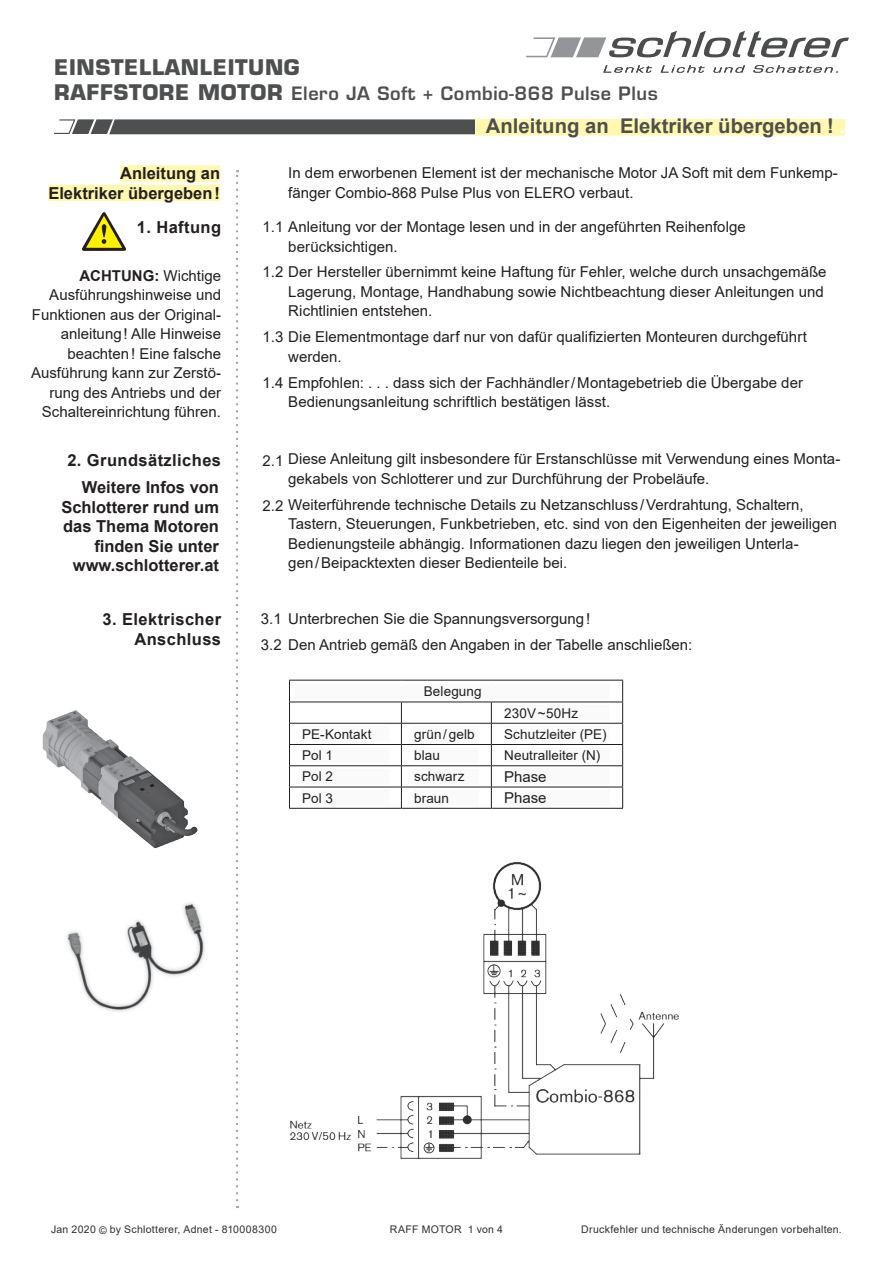
<style>
.page{position:relative;width:893px;height:1263px;background:#fff}
.page>*{position:absolute;margin:0;border:0;box-sizing:border-box;transform-origin:0 0}
.t1{font:700 21px "Eurostile LT Std";letter-spacing:.03em;color:#4e4f50}
.t2{font:700 20.25px "Arial";color:#4e4f50}
.t3{font:600 18px "Eurostile LT Std";letter-spacing:.03em;color:#4e4f50}
.t4{font:700 16.5px/19.5px "Arial";color:#231f20;text-align:right}
.t5{font:700 16.5px/19.5px "Arial";letter-spacing:.025em;color:#231f20;text-align:right}
.t6{font:15px/19.5px "Arial";color:#231f20}
.t7{font:13.5px "Arial";letter-spacing:.005em;color:#231f20}
.t8{font:10.5px "Arial";letter-spacing:.025em;color:#312f30}
.s1{font-weight:700;font-size:21px}
.s2{color:#fff}
.s3{font-weight:700}
</style>
<div class="page">
<svg style="left:236px;top:170px;width:2px;height:1030px"></svg>
<svg style="left:603px;top:65px;width:49px;height:8px"></svg>
<svg style="left:661px;top:65px;width:44px;height:8px"></svg>
<svg style="left:713px;top:65px;width:32px;height:8px"></svg>
<svg style="left:753px;top:65px;width:85px;height:8px"></svg>
<svg style="left:526px;top:31px;width:323px;height:26px"></svg>
<svg style="left:54px;top:119px;width:421px;height:15px;background:#5b5c5d"></svg>
<img style="left:42px;top:674px;width:195px;height:183px">
<svg style="left:82px;top:212px;width:44px;height:39px"></svg>
<div style="left:120px;top:165px;width:100px;height:17px;background:#fff8ae"></div>
<div style="left:48px;top:185px;width:172px;height:16px;background:#fff8ae"></div>
<div style="left:475px;top:119px;width:370px;height:17px;background:#fff8ae"></div>
<hr style="left:289px;top:723px;width:112px;height:1px;background:#231f20">
<hr style="left:401px;top:723px;width:90px;height:1px;background:#231f20">
<hr style="left:491px;top:723px;width:132px;height:1px;background:#231f20">
<hr style="left:289px;top:744px;width:112px;height:1px;background:#231f20">
<hr style="left:401px;top:744px;width:90px;height:1px;background:#231f20">
<hr style="left:491px;top:744px;width:132px;height:1px;background:#231f20">
<hr style="left:289px;top:765px;width:112px;height:1px;background:#231f20">
<hr style="left:401px;top:765px;width:90px;height:1px;background:#231f20">
<hr style="left:491px;top:765px;width:132px;height:1px;background:#231f20">
<hr style="left:289px;top:787px;width:112px;height:1px;background:#231f20">
<hr style="left:401px;top:787px;width:90px;height:1px;background:#231f20">
<svg style="left:401px;top:703px;width:1px;height:105px"></svg>
<hr style="left:491px;top:787px;width:132px;height:1px;background:#231f20">
<svg style="left:491px;top:703px;width:1px;height:105px"></svg>
<hr style="left:289px;top:808px;width:112px;height:1px;background:#231f20">
<hr style="left:401px;top:808px;width:90px;height:1px;background:#231f20">
<hr style="left:491px;top:808px;width:132px;height:1px;background:#231f20">
<hr style="left:289px;top:680px;width:112px;height:1px;background:#231f20">
<svg style="left:289px;top:680px;width:1px;height:128px"></svg>
<hr style="left:401px;top:680px;width:90px;height:1px;background:#231f20">
<hr style="left:491px;top:680px;width:132px;height:1px;background:#231f20">
<svg style="left:622px;top:680px;width:1px;height:128px"></svg>
<hr style="left:289px;top:702px;width:112px;height:1px;background:#231f20">
<hr style="left:401px;top:702px;width:90px;height:1px;background:#231f20">
<hr style="left:491px;top:702px;width:132px;height:1px;background:#231f20">
<div style="left:295px;top:684px;width:315px;height:14px;background:#fafafa"></div>
<div style="left:504px;top:705px;width:106px;height:15px;background:#fafafa"></div>
<div style="left:302px;top:727px;width:87px;height:14px;background:#fafafa"></div>
<div style="left:414px;top:727px;width:65px;height:14px;background:#fafafa"></div>
<div style="left:504px;top:727px;width:106px;height:14px;background:#fafafa"></div>
<div style="left:302px;top:748px;width:87px;height:14px;background:#fafafa"></div>
<div style="left:414px;top:748px;width:65px;height:14px;background:#fafafa"></div>
<div style="left:504px;top:748px;width:106px;height:14px;background:#fafafa"></div>
<div style="left:302px;top:769px;width:87px;height:14px;background:#fafafa"></div>
<div style="left:414px;top:769px;width:65px;height:14px;background:#fafafa"></div>
<div style="left:504px;top:769px;width:106px;height:15px;background:#fafafa"></div>
<div style="left:302px;top:791px;width:87px;height:14px;background:#fafafa"></div>
<div style="left:414px;top:791px;width:65px;height:14px;background:#fafafa"></div>
<div style="left:504px;top:790px;width:106px;height:15px;background:#fafafa"></div>
<img style="left:290px;top:862px;width:389px;height:298px">
<img style="left:66px;top:903px;width:139px;height:109px">
<h1 class="t1" style="left:54px;top:54px;width:247px">EINSTELLANLEITUNG</h1>
<p class="t3" style="left:54px;top:82px;width:605px"><span class="s1">RAFFSTORE MOTOR</span> Elero JA Soft + Combio-868 Pulse Plus</p>
<h2 class="t2" style="left:486px;top:112px;width:361px">Anleitung an Elektriker übergeben ! <span class="s2">.</span></h2>
<p class="t4" style="left:48px;top:164px;width:173px">Anleitung an<br>Elektriker übergeben!</p>
<p class="t6" style="left:288px;top:163px;width:551px">In dem erworbenen Element ist der mechanische Motor JA Soft mit dem Funkemp&shy;fänger Combio-868 Pulse Plus von ELERO verbaut.</p>
<p class="t5" style="left:137px;top:218px;width:86px">1. Haftung</p>
<p class="t6" style="left:31px;top:266px;width:192px;text-align:right"><span class="s3">ACHTUNG:</span> Wichtige<br>Ausführungshinweise und<br>Funktionen aus der Original&shy;anleitung! Alle Hinweise beachten! Eine falsche<br>Ausführung kann zur Zerstö&shy;rung des Antriebs und der<br>Schaltereinrichtung führen.</p>
<p class="t5" style="left:67px;top:450px;width:155px">2. Grundsätzliches</p>
<p class="t4" style="left:61px;top:478px;width:159px">Weitere Infos von<br>Schlotterer rund um das Thema Motoren finden Sie unter www.schlotterer.at</p>
<p class="t5" style="left:103px;top:610px;width:120px">3. Elektrischer<br>Anschluss</p>
<p class="t6" style="left:288px;top:217px;width:459px;text-indent:-26px">1.1 Anleitung vor der Montage lesen und in der angeführten Reihenfolge berücksichtigen.</p>
<p class="t6" style="left:288px;top:262px;width:540px;text-indent:-26px">1.2 Der Hersteller übernimmt keine Haftung für Fehler, welche durch unsachgemäße<br>Lagerung, Montage, Handhabung sowie Nichtbeachtung dieser Anleitungen und<br>Richtlinien entstehen.</p>
<p class="t6" style="left:288px;top:327px;width:520px;text-indent:-26px">1.3 Die Elementmontage darf nur von dafür qualifizierten Monteuren durchgeführt werden.</p>
<p class="t6" style="left:288px;top:373px;width:516px;text-indent:-26px">1.4 Empfohlen: . . . dass sich der Fachhändler/Montagebetrieb die Übergabe der<br>Bedienungsanleitung schriftlich bestätigen lässt.</p>
<p class="t6" style="left:288px;top:449px;width:553px;text-indent:-26px">2.1 Diese Anleitung gilt insbesondere für Erstanschlüsse mit Verwendung eines Monta&shy;gekabels von Schlotterer und zur Durchführung der Probeläufe.</p>
<p class="t6" style="left:288px;top:495px;width:550px;text-indent:-26px">2.2 Weiterführende technische Details zu Netzanschluss /Verdrahtung, Schaltern, Tastern, Steuerungen, Funkbetrieben, etc. sind von den Eigenheiten der jeweiligen Bedienungsteile abhängig. Informationen dazu liegen den jeweiligen Unterla&shy;gen/Beipacktexten dieser Bedienteile bei.</p>
<p class="t6" style="left:261px;top:606px;width:433px;line-height:25.8px">3.1 Unterbrechen Sie die Spannungsversorgung!<br>3.2 Den Antrieb gemäß den Angaben in der Tabelle anschließen:</p>
<p class="t7" style="left:424px;top:682px;width:59px">Belegung</p>
<p class="t7" style="left:504px;top:703px;width:75px">230V~50Hz</p>
<p class="t7" style="left:302px;top:725px;width:71px">PE-Kontakt</p>
<p class="t7" style="left:414px;top:725px;width:62px">grün/gelb</p>
<p class="t7" style="left:504px;top:725px;width:104px">Schutzleiter (PE)</p>
<p class="t7" style="left:302px;top:746px;width:32px">Pol 1</p>
<p class="t7" style="left:414px;top:746px;width:27px">blau</p>
<p class="t7" style="left:504px;top:746px;width:98px">Neutralleiter (N)</p>
<p class="t7" style="left:302px;top:767px;width:32px">Pol 2</p>
<p class="t7" style="left:414px;top:767px;width:52px">schwarz</p>
<p class="t6" style="left:504px;top:767px;width:44px">Phase</p>
<p class="t7" style="left:302px;top:788px;width:32px">Pol 3</p>
<p class="t7" style="left:414px;top:788px;width:36px">braun</p>
<p class="t6" style="left:504px;top:788px;width:44px">Phase</p>
<p class="t8" style="left:51px;top:1222px;width:227px">Jan 2020 © by Schlotterer, Adnet - 810008300</p>
<p class="t8" style="left:390px;top:1222px;width:115px">RAFF MOTOR 1 von 4</p>
<p class="t8" style="left:581px;top:1222px;width:262px">Druckfehler und technische Änderungen vorbehalten.</p>
</div>
